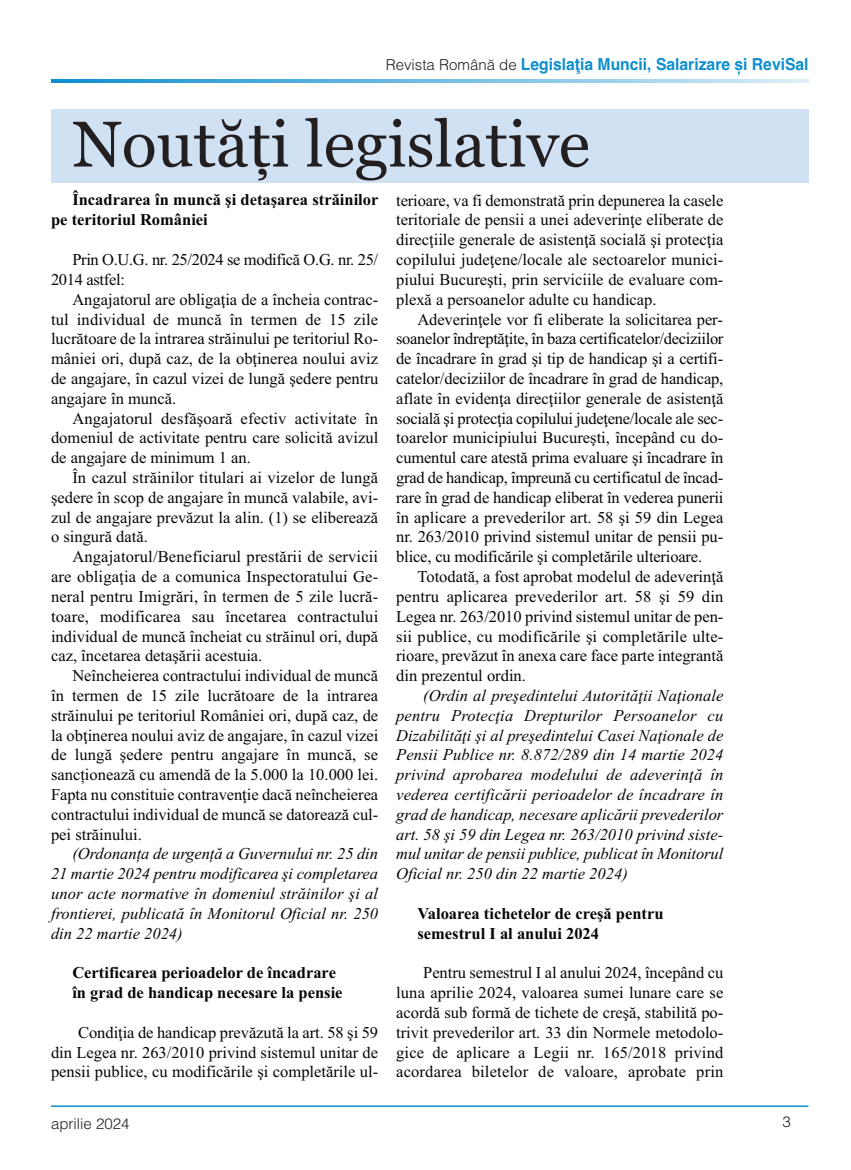
<style>
.page{position:relative;width:851px;height:1170px;background:#fff}
.page>*{position:absolute;margin:0;border:0;box-sizing:border-box;transform-origin:0 0}
.t1{font:64.5px "Georgia";color:#231f20}
.t2{font:16.5px/19.8px "Times New Roman";color:#080505;text-align:justify}
.t3{font:italic 16.5px/19.8px "Times New Roman";color:#080505;text-align:justify}
.t4{font:700 16.5px/20.1px "Times New Roman";color:#080505}
.t5{font:700 16.5px "Helvetica";color:#0c8ecf;scale:.95 1}
.t6{font:16.5px/19.8px "Times New Roman";letter-spacing:-.02em;color:#080505}
.t7{font:300 15px "Helvetica";color:#231f20}
.s1{font-weight:300;font-size:15px;color:#231f20}
</style>
<div class="page">
<hr style="left:51px;top:1105px;width:757px;height:1px;background:#0c8ecf">
<svg style="left:51px;top:80px;width:757px;height:3px;background:#72bde2"></svg>
<div style="left:51px;top:109px;width:757px;height:74px;background:#d0e1f3"></div>
<p class="t5" style="left:385px;top:58px;width:446px"><span class="s1">Revista Română de</span> Legislaţia Muncii, Salarizare și ReviSal</p>
<h1 class="t1" style="left:72px;top:118px;width:519px">Noutăţi legislative</h1>
<p class="t4" style="left:51px;top:192px;width:329px;text-indent:21px">Încadrarea în muncă şi detaşarea străinilor pe teritoriul României</p>
<p class="t6" style="left:51px;top:251px;width:328px;text-indent:21px">Prin O.U.G. nr. 25/2024 se modifică O.G. nr. 25/<br>2014 astfel:</p>
<p class="t2" style="left:51px;top:291px;width:328px;text-indent:21px">Angajatorul are obligaţia de a încheia contrac&shy;tul individual de muncă în termen de 15 zile lucrătoare de la intrarea străinului pe teritoriul Ro&shy;mâniei ori, după caz, de la obţinerea noului aviz de angajare, în cazul vizei de lungă şedere pentru angajare în muncă.</p>
<p class="t2" style="left:51px;top:409px;width:328px;text-indent:21px">Angajatorul desfăşoară efectiv activitate în domeniul de activitate pentru care solicită avizul de angajare de minimum 1 an.</p>
<p class="t2" style="left:51px;top:469px;width:328px;text-indent:21px">În cazul străinilor titulari ai vizelor de lungă şedere în scop de angajare în muncă valabile, avi&shy;zul de angajare prevăzut la alin. (1) se eliberează o singură dată.</p>
<p class="t2" style="left:51px;top:548px;width:328px;text-indent:21px">Angajatorul/Beneficiarul prestării de servicii are obligaţia de a comunica Inspectoratului Ge - neral pentru Imigrări, în termen de 5 zile lucră - toare, modificarea sau încetarea contractului individual de muncă încheiat cu străinul ori, după caz, încetarea detaşării acestuia.</p>
<p class="t2" style="left:51px;top:667px;width:328px;text-indent:21px">Neîncheierea contractului individual de muncă în termen de 15 zile lucrătoare de la intrarea străinului pe teritoriul României ori, după caz, de la obţinerea noului aviz de angajare, în cazul vizei de lungă şedere pentru angajare în muncă, se sancționează cu amendă de la 5.000 la 10.000 lei.<br>Fapta nu constituie contravenţie dacă neîncheierea contractului individual de muncă se datorează cul&shy;pei străinului.</p>
<p class="t3" style="left:51px;top:845px;width:328px;text-indent:21px">(Ordonanța de urgență a Guvernului nr. 25 din 21 martie 2024 pentru modificarea şi completarea unor acte normative în domeniul străinilor şi al frontierei, publicată în Monitorul Oficial nr. 250 din 22 martie 2024)</p>
<p class="t4" style="left:72px;top:964px;width:272px">Certificarea perioadelor de încadrare în grad de handicap necesare la pensie</p>
<p class="t2" style="left:51px;top:1023px;width:328px;text-indent:27px">Condiţia de handicap prevăzută la art. 58 şi 59 din Legea nr. 263/2010 privind sistemul unitar de pensii publice, cu modificările şi completările ul-</p>
<p class="t2" style="left:396px;top:192px;width:328px">terioare, va fi demonstrată prin depunerea la casele teritoriale de pensii a unei adeverinţe eliberate de direcţiile generale de asistenţă socială şi protecţia copilului judeţene/locale ale sectoarelor munici - piului Bucureşti, prin serviciile de evaluare com - plexă a persoanelor adulte cu handicap.</p>
<p class="t2" style="left:396px;top:310px;width:329px;text-indent:21px">Adeverinţele vor fi eliberate la solicitarea per&shy;soanelor îndreptăţite, în baza certificatelor/deciziilor de încadrare în grad şi tip de handicap şi a certifi&shy;catelor/deciziilor de încadrare în grad de handicap, aflate în evidenţa direcţiilor generale de asistenţă socială şi protecţia copilului judeţene/locale ale sec&shy;toarelor municipiului Bucureşti, începând cu do - cumentul care atestă prima evaluare şi încadrare în grad de handicap, împreună cu certificatul de încad&shy;rare în grad de handicap eliberat în vederea punerii în aplicare a prevederilor art. 58 şi 59 din Legea nr. 263/2010 privind sistemul unitar de pensii pu - blice, cu modificările şi completările ulterioare.</p>
<p class="t2" style="left:396px;top:568px;width:328px;text-indent:21px">Totodată, a fost aprobat modelul de adeverinţă pentru aplicarea prevederilor art. 58 şi 59 din Legea nr. 263/2010 privind sistemul unitar de pen&shy;sii publice, cu modificările şi completările ulte&shy;rioare, prevăzut în anexa care face parte integrantă din prezentul ordin.</p>
<p class="t3" style="left:396px;top:687px;width:328px;text-indent:27px">(Ordin al preşedintelui Autorităţii Naţionale pentru Protecţia Drepturilor Persoanelor cu Dizabilităţi şi al preşedintelui Casei Naţionale de Pensii Publice nr. 8.872/289 din 14 martie 2024 privind aprobarea modelului de adeverinţă în vede rea certificării perioadelor de încadrare în grad de handicap, necesare aplicării prevederilor art. 58 şi 59 din Legea nr. 263/2010 privind siste&shy;mul unitar de pensii publice, publicat în Monitorul Oficial nr. 250 din 22 martie 2024)</p>
<p class="t4" style="left:417px;top:904px;width:247px">Valoarea tichetelor de creşă pentru semestrul I al anului 2024</p>
<p class="t2" style="left:396px;top:964px;width:328px;text-indent:27px">Pentru semestrul I al anului 2024, începând cu luna aprilie 2024, valoarea sumei lunare care se acordă sub formă de tichete de creşă, stabilită po - trivit prevederilor art. 33 din Normele metodolo&shy;gice de aplicare a Legii nr. 165/2018 privind acordarea biletelor de valoare, aprobate prin</p>
<p class="t7" style="left:51px;top:1117px;width:80px">aprilie 2024</p>
<p class="t7" style="left:782px;top:1115px;width:10px">3</p>
</div>
